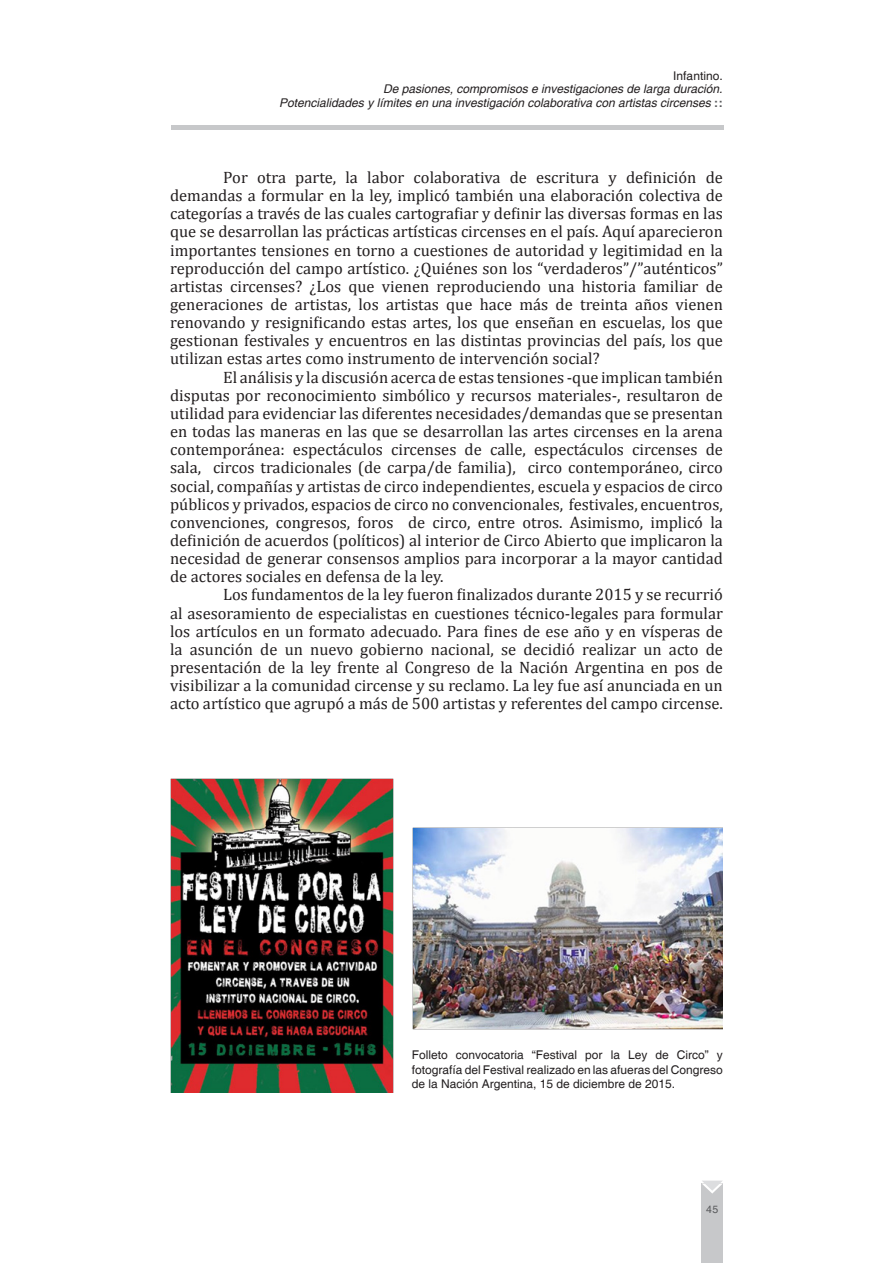
<style>
.page{position:relative;width:893px;height:1263px;background:#fff}
.page>*{position:absolute;margin:0;border:0;box-sizing:border-box;transform-origin:0 0}
.t1{font:16.5px/18.1px "Cambria";color:#231f20;text-align:justify}
.t2{font:12px/14.4px "Helvetica";color:#231f20;text-align:justify}
.t3{font:italic 12px/13.5px "Helvetica";color:#231f20;text-align:right}
.t4{font:10.5px "Helvetica";color:#57585a}
.s1{font-weight:700;font-style:normal;color:#57585a}
</style>
<div class="page">
<div style="left:171px;top:125px;width:553px;height:5px;background:#c7c8ca"></div>
<div style="left:702px;top:1184px;width:21px;height:79px;background:#c7c8ca"></div>
<svg style="left:702px;top:1180px;width:21px;height:13px"></svg>
<img style="left:170px;top:778px;width:223px;height:315px">
<img style="left:413px;top:828px;width:310px;height:201px">
<p class="t2" style="left:673px;top:69px;width:51px">Infantino.</p>
<p class="t3" style="left:279px;top:83px;width:445px">De pasiones, compromisos e investigaciones de larga duración.<br>Potencialidades y límites en una investigación colaborativa con artistas circenses <span class="s1">::</span></p>
<p class="t1" style="left:170px;top:168px;width:554px;text-indent:53px">Por otra parte, la labor colaborativa de escritura y definición de demandas a formular en la ley, implicó también una elaboración colectiva de categorías a través de las cuales cartografiar y definir las diversas formas en las que se desarrollan las prácticas artísticas circenses en el país. Aquí aparecieron importantes tensiones en torno a cuestiones de autoridad y legitimidad en la reproducción del campo artístico. ¿Quiénes son los “verdaderos”/”auténticos” artistas circenses? ¿Los que vienen reproduciendo una historia familiar de generaciones de artistas, los artistas que hace más de treinta años vienen renovando y resignificando estas artes, los que enseñan en escuelas, los que gestionan festivales y encuentros en las distintas provincias del país, los que utilizan estas artes como instrumento de intervención social?</p>
<p class="t1" style="left:170px;top:368px;width:554px;text-indent:53px">El análisis y la discusión acerca de estas tensiones -que implican también disputas por reconocimiento simbólico y recursos materiales-, resultaron de utilidad para evidenciar las diferentes necesidades/demandas que se presentan en todas las maneras en las que se desarrollan las artes circenses en la arena contemporánea: espectáculos circenses de calle, espectáculos circenses de sala, circos tradicionales (de carpa/de familia), circo contemporáneo, circo social, compañías y artistas de circo independientes, escuela y espacios de circo públicos y privados, espacios de circo no convencionales, festivales, encuentros, convenciones, congresos, foros de circo, entre otros. Asimismo, implicó la definición de acuerdos (políticos) al interior de Circo Abierto que implicaron la necesidad de generar consensos amplios para incorporar a la mayor cantidad de actores sociales en defensa de la ley.</p>
<p class="t1" style="left:170px;top:586px;width:554px;text-indent:53px">Los fundamentos de la ley fueron finalizados durante 2015 y se recurrió al asesoramiento de especialistas en cuestiones técnico-legales para formular los artículos en un formato adecuado. Para fines de ese año y en vísperas de la asunción de un nuevo gobierno nacional, se decidió realizar un acto de presentación de la ley frente al Congreso de la Nación Argentina en pos de visibilizar a la comunidad circense y su reclamo. La ley fue así anunciada en un acto artístico que agrupó a más de 500 artistas y referentes del campo circense.</p>
<p class="t2" style="left:412px;top:1048px;width:313px">Folleto convocatoria “Festival por la Ley de Circo” y fotografía del Festival realizado en las afueras del Congreso de la Nación Argentina, 15 de diciembre de 2015.</p>
<p class="t4" style="left:706px;top:1203px;width:14px">45</p>
</div>
